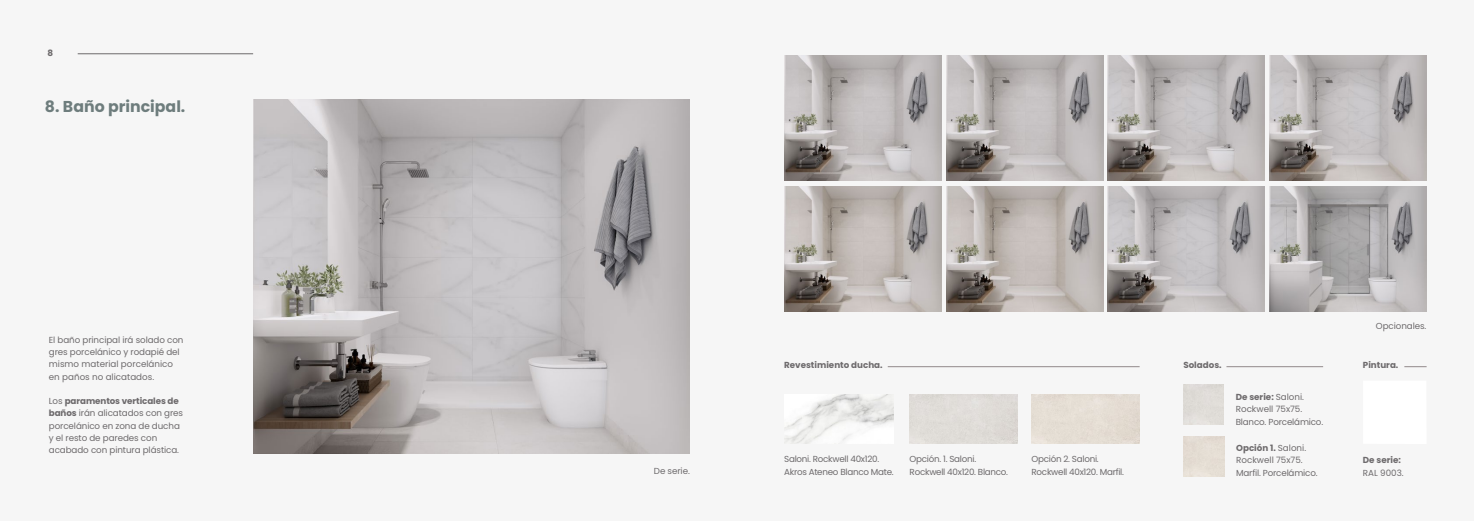
<style>
.page{position:relative;width:1474px;height:521px;background:#fff}
.page>*{position:absolute;margin:0;border:0;box-sizing:border-box;transform-origin:0 0}
.t1{font:700 15.75px "Poppins";color:#6e7d7d}
.t2{font:8.75px/12.2px "Poppins";letter-spacing:-.01em;color:#6d6a6c}
.t3{font:8.75px/12.2px "Poppins";letter-spacing:-.03em;color:#6d6a6c}
.t4{font:700 8.75px "Poppins";color:#6d6a6c}
.s1{font-weight:700}
</style>
<div class="page">
<div style="left:0;top:0;width:1473px;height:521px;background:#f6f6f6"></div>
<img style="left:784px;top:55px;width:157px;height:126px">
<img style="left:784px;top:186px;width:157px;height:125px">
<img style="left:946px;top:55px;width:157px;height:126px">
<img style="left:1107px;top:55px;width:157px;height:126px">
<img style="left:946px;top:186px;width:157px;height:125px">
<img style="left:1107px;top:186px;width:157px;height:125px">
<img style="left:1269px;top:55px;width:157px;height:126px">
<img style="left:1269px;top:186px;width:157px;height:125px">
<img style="left:784px;top:394px;width:109px;height:50px">
<hr style="left:887px;top:366px;width:252px;height:1px;background:#928a8b">
<hr style="left:1226px;top:366px;width:97px;height:1px;background:#928a8b">
<svg style="left:1404px;top:366px;width:22px;height:1px"></svg>
<div style="left:1362px;top:380px;width:64px;height:64px;background:#fff"></div>
<img style="left:253px;top:99px;width:437px;height:355px">
<hr style="left:78px;top:53px;width:175px;height:1px;background:#6d6a6c">
<p class="t4" style="left:47px;top:48px;width:7px">8</p>
<h1 class="t1" style="left:45px;top:97px;width:142px">8. Baño principal.</h1>
<p class="t2" style="left:49px;top:334px;width:136px">El baño principal irá solado con gres porcelánico y rodapié del mismo material porcelánico en paños no alicatados.</p>
<p class="t2" style="left:49px;top:395px;width:136px">Los <span class="s1">paramentos verticales de baños</span> irán alicatados con gres porcelánico en zona de ducha y el resto de paredes con acabado con pintura plástica.</p>
<p class="t2" style="left:654px;top:465px;width:37px">De serie.</p>
<p class="t2" style="left:1375px;top:319px;width:52px">Opcionales.</p>
<p class="t4" style="left:784px;top:360px;width:100px">Revestimiento ducha.</p>
<p class="t4" style="left:1183px;top:360px;width:40px">Solados.</p>
<p class="t4" style="left:1362px;top:360px;width:37px">Pintura.</p>
<p class="t2" style="left:1235px;top:391px;width:89px"><span class="s1">De serie:</span> Saloni.<br>Rockwell 75x75.<br>Blanco. Porcelámico.</p>
<p class="t2" style="left:1236px;top:442px;width:83px"><span class="s1">Opción 1.</span> Saloni.<br>Rockwell 75x75.<br>Marfil. Porcelámico.</p>
<p class="t3" style="left:784px;top:453px;width:111px">Saloni. Rockwell 40x120.<br>Akros Ateneo Blanco Mate.</p>
<p class="t3" style="left:909px;top:453px;width:100px">Opción. 1. Saloni.<br>Rockwell 40x120. Blanco.</p>
<p class="t3" style="left:1031px;top:453px;width:94px">Opción 2. Saloni.<br>Rockwell 40x120. Marfil.</p>
<p class="t4" style="left:1362px;top:455px;width:40px">De serie:</p>
<p class="t2" style="left:1362px;top:466px;width:42px">RAL 9003.</p>
</div>
